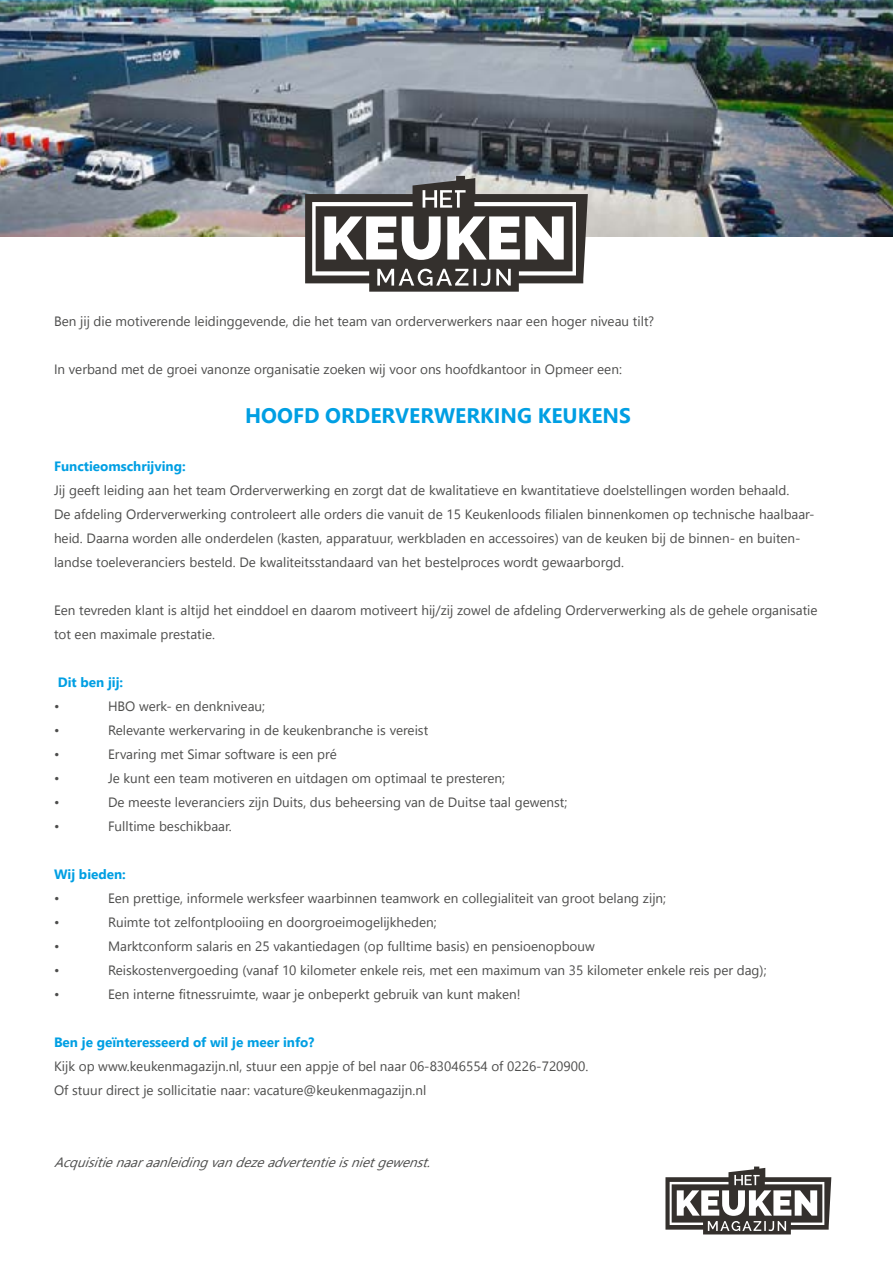
<style>
.page{position:relative;width:893px;height:1263px;background:#fff}
.page>*{position:absolute;margin:0;border:0;box-sizing:border-box;transform-origin:0 0}
.t1{font:700 21px "Nirmala UI";color:#009fe3}
.t2{font:13.5px/24px "Nirmala UI";color:#4d4d4c}
.t3{font:700 13.5px "Nirmala UI";color:#009fe3}
.t4{font:italic 13.5px "Nirmala UI";color:#4d4d4c}
</style>
<div class="page">
<img style="left:0;top:0;width:893px;height:236px">
<svg style="left:665px;top:1166px;width:166px;height:68px"></svg>
<svg style="left:305px;top:176px;width:283px;height:116px"></svg>
<p class="t2" style="left:54px;top:308px;width:602px">Ben jij die motiverende leidinggevende, die het team van orderverwerkers naar een hoger niveau tilt?</p>
<p class="t2" style="left:54px;top:356px;width:569px">In verband met de groei vanonze organisatie zoeken wij voor ons hoofdkantoor in Opmeer een:</p>
<h1 class="t1" style="left:245px;top:398px;width:387px">HOOFD ORDERVERWERKING KEUKENS</h1>
<p class="t3" style="left:54px;top:455px;width:133px">Functieomschrijving:</p>
<p class="t2" style="left:54px;top:477px;width:762px">Jij geeft leiding aan het team Orderverwerking en zorgt dat de kwalitatieve en kwantitatieve doelstellingen worden behaald.<br>De afdeling Orderverwerking controleert alle orders die vanuit de 15 Keukenloods filialen binnenkomen op technische haalbaar&shy;heid. Daarna worden alle onderdelen (kasten, apparatuur, werkbladen en accessoires) van de keuken bij de binnen- en buiten&shy;landse toeleveranciers besteld. De kwaliteitsstandaard van het bestelproces wordt gewaarborgd.</p>
<p class="t2" style="left:54px;top:597px;width:765px">Een tevreden klant is altijd het einddoel en daarom motiveert hij/zij zowel de afdeling Orderverwerking als de gehele organisatie tot een maximale prestatie.</p>
<p class="t3" style="left:58px;top:671px;width:67px">Dit ben jij:</p>
<p class="t2" style="left:54px;top:693px;width:7px">•</p>
<p class="t2" style="left:108px;top:693px;width:159px">HBO werk- en denkniveau;</p>
<p class="t2" style="left:54px;top:717px;width:7px">•</p>
<p class="t2" style="left:108px;top:717px;width:322px">Relevante werkervaring in de keukenbranche is vereist</p>
<p class="t2" style="left:54px;top:741px;width:7px">•</p>
<p class="t2" style="left:108px;top:741px;width:230px">Ervaring met Simar software is een pré</p>
<p class="t2" style="left:54px;top:765px;width:7px">•</p>
<p class="t2" style="left:108px;top:765px;width:399px">Je kunt een team motiveren en uitdagen om optimaal te presteren;</p>
<p class="t2" style="left:54px;top:789px;width:7px">•</p>
<p class="t2" style="left:108px;top:789px;width:461px">De meeste leveranciers zijn Duits, dus beheersing van de Duitse taal gewenst;</p>
<p class="t2" style="left:54px;top:813px;width:7px">•</p>
<p class="t2" style="left:108px;top:813px;width:125px">Fulltime beschikbaar.</p>
<p class="t3" style="left:54px;top:863px;width:73px">Wij bieden:</p>
<p class="t2" style="left:54px;top:885px;width:7px">•</p>
<p class="t2" style="left:108px;top:885px;width:560px">Een prettige, informele werksfeer waarbinnen teamwork en collegialiteit van groot belang zijn;</p>
<p class="t2" style="left:54px;top:909px;width:7px">•</p>
<p class="t2" style="left:108px;top:909px;width:330px">Ruimte tot zelfontplooiing en doorgroeimogelijkheden;</p>
<p class="t2" style="left:54px;top:933px;width:7px">•</p>
<p class="t2" style="left:108px;top:933px;width:488px">Marktconform salaris en 25 vakantiedagen (op fulltime basis) en pensioenopbouw</p>
<p class="t2" style="left:54px;top:957px;width:7px">•</p>
<p class="t2" style="left:108px;top:957px;width:660px">Reiskostenvergoeding (vanaf 10 kilometer enkele reis, met een maximum van 35 kilometer enkele reis per dag);</p>
<p class="t2" style="left:54px;top:981px;width:7px">•</p>
<p class="t2" style="left:108px;top:981px;width:414px">Een interne fitnessruimte, waar je onbeperkt gebruik van kunt maken!</p>
<p class="t3" style="left:54px;top:1031px;width:262px">Ben je geïnteresseerd of wil je meer info?</p>
<p class="t2" style="left:54px;top:1053px;width:536px">Kijk op www.keukenmagazijn.nl, stuur een appje of bel naar 06-83046554 of 0226-720900.<br>Of stuur direct je sollicitatie naar: vacature@keukenmagazijn.nl</p>
<p class="t4" style="left:54px;top:1151px;width:385px">Acquisitienaaraanleidingvandezeadvertentieisnietgewenst.</p>
</div>
